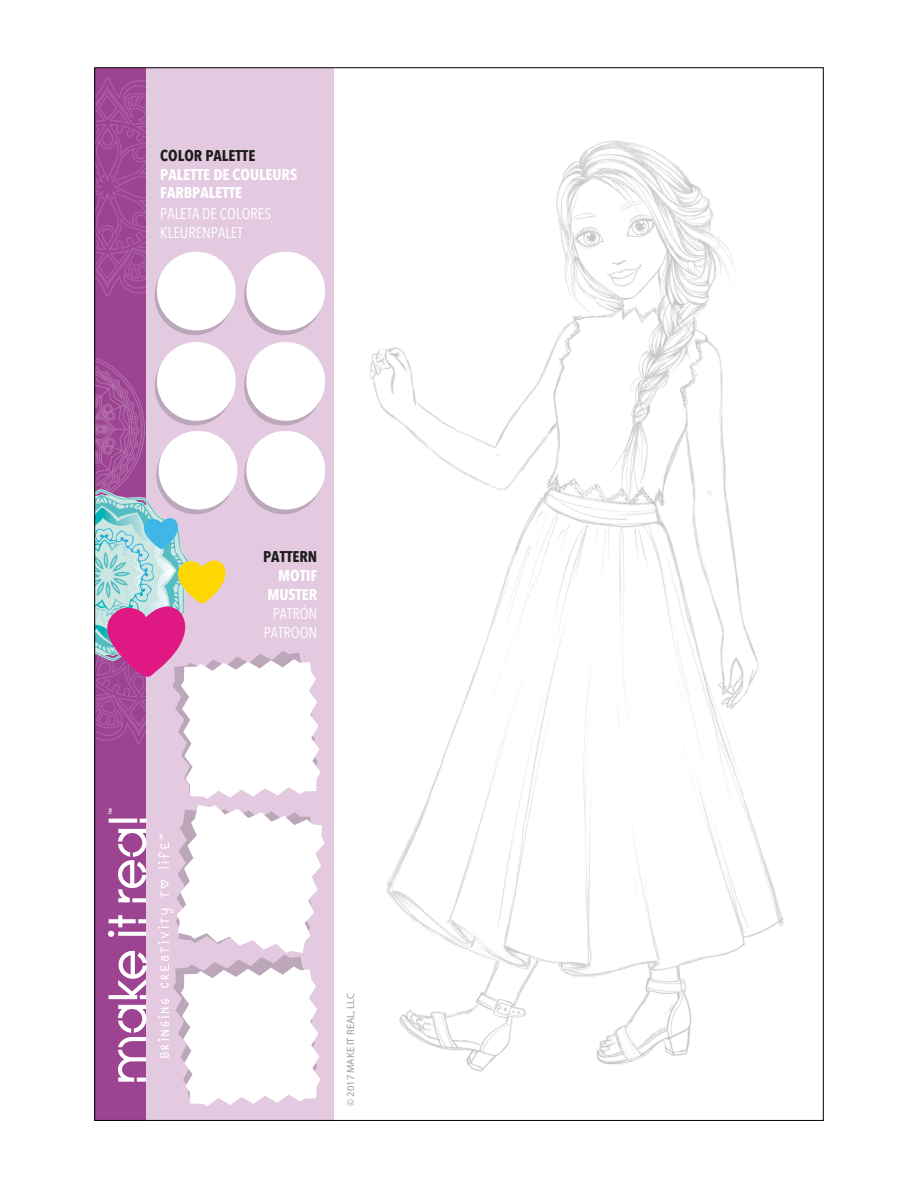
<style>
.page{position:relative;width:918px;height:1188px;background:#fff}
.page>*{position:absolute;margin:0;border:0;box-sizing:border-box;transform-origin:0 0}
.t1{font:700 15.6px "Avenir Next Condensed";color:#1d1d1b}
.t2{font:15.45px/18.6px "Avenir Next Condensed";color:#fff;text-align:center}
.t3{font:700 15.45px/18.6px "Avenir Next Condensed";color:#fff;text-align:right}
.t4{font:10.5px "Myriad Pro";color:#9d9d9c}
</style>
<div class="page">
<div style="left:146px;top:68px;width:188px;height:1052px;background:#e4cae1"></div>
<div style="left:94px;top:68px;width:52px;height:1052px;background:#9c4392"></div>
<svg style="left:155px;top:256px;width:78px;height:79px"></svg>
<svg style="left:244px;top:256px;width:79px;height:79px"></svg>
<div style="left:157px;top:252px;width:79px;height:78px;background:#fff;border-radius:50%"></div>
<div style="left:246px;top:252px;width:79px;height:78px;background:#fff;border-radius:50%"></div>
<div style="left:246px;top:342px;width:79px;height:79px;background:#fff;border-radius:50%"></div>
<div style="left:157px;top:342px;width:79px;height:79px;background:#fff;border-radius:50%"></div>
<img style="left:370px;top:140px;width:415px;height:932px">
<svg style="left:96px;top:77px;width:50px;height:220px"></svg>
<svg style="left:96px;top:353px;width:225px;height:446px"></svg>
<svg style="left:118px;top:1005px;width:28px;height:77px"></svg>
<svg style="left:109px;top:951px;width:38px;height:48px"></svg>
<svg style="left:108px;top:915px;width:38px;height:22px"></svg>
<svg style="left:109px;top:819px;width:28px;height:4px"></svg>
<svg style="left:140px;top:819px;width:6px;height:4px"></svg>
<svg style="left:118px;top:829px;width:28px;height:73px"></svg>
<svg style="left:109px;top:808px;width:3px;height:6px"></svg>
<svg style="left:158px;top:805px;width:167px;height:301px"></svg>
<p class="t1" style="left:160px;top:146px;width:97px">COLOR PALETTE</p>
<p class="t3" style="left:160px;top:165px;width:138px;text-align:left">PALETTE DE COULEURS<br>FARBPALETTE</p>
<p class="t2" style="left:160px;top:204px;width:112px;text-align:left">PALETA DE COLORES<br>KLEURENPALET</p>
<p class="t1" style="left:263px;top:547px;width:56px">PATTERN</p>
<p class="t3" style="left:267px;top:566px;width:51px">MOTIF<br>MUSTER</p>
<p class="t2" style="left:264px;top:604px;width:55px">PATRÓN<br>PATROON</p>
<p class="t4" style="left:344px;top:1106px;width:115px;rotate:-90deg">© 2017 MAKE IT REAL, LLC</p>
</div>
